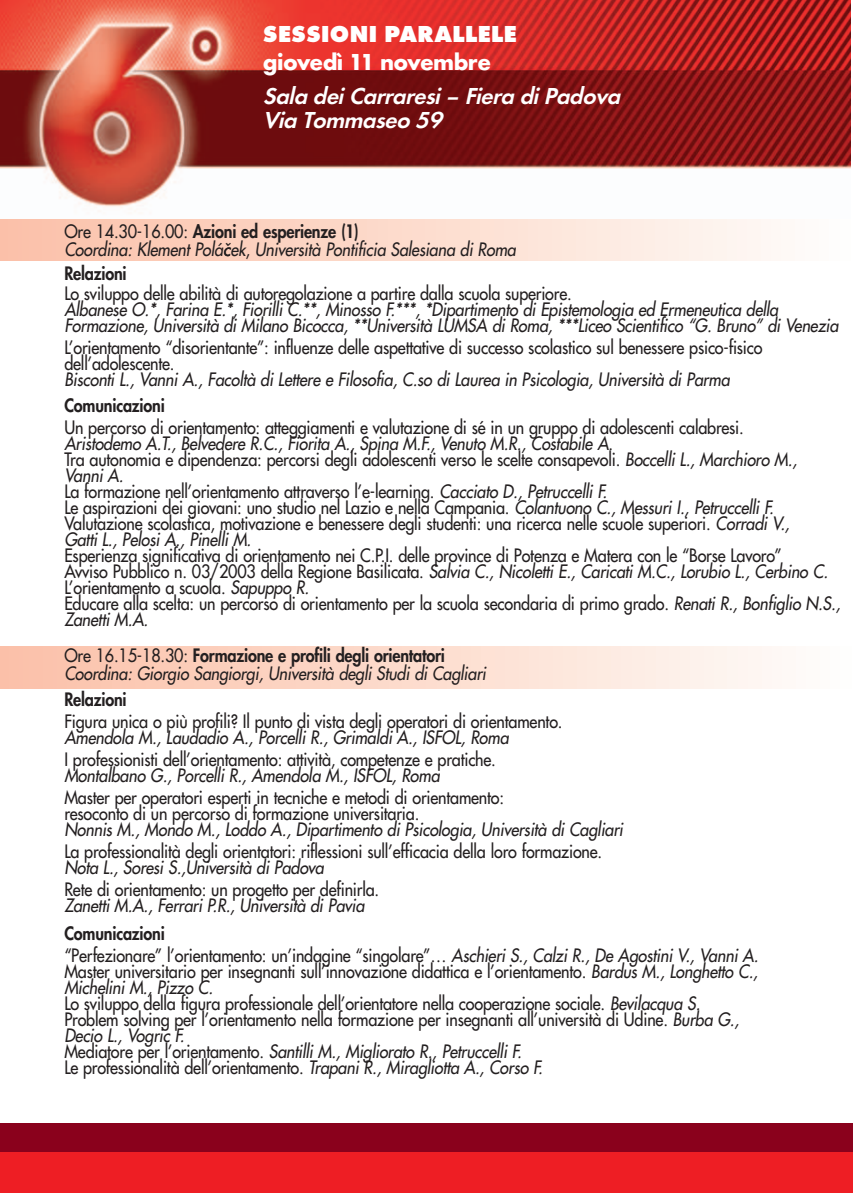
<style>
.page{position:relative;width:853px;height:1194px;background:#fff}
.page>*{position:absolute;margin:0;border:0;box-sizing:border-box;transform-origin:0 0}
.t1{font:italic 600 24px/24px "Futura T";color:#fff}
.t2{font:800 24px "Futura T";color:#fff}
.t3{font:700 24px "Futura T";letter-spacing:-.025em;color:#fff}
.t4{font:18px/16px "Futura";letter-spacing:-.01em;color:#231f20;scale:.9 1}
.t5{font:italic 18px/18px "Futura";letter-spacing:-.01em;color:#231f20;scale:.9 1}
.t6{font:800 18px "Futura";letter-spacing:-.01em;color:#231f20;scale:.9 1}
.s1{font-style:normal}
.s2{font-weight:800;font-style:normal}
.s3{font-style:italic}
.s4{font-weight:800}
</style>
<div class="page">
<img style="left:0;top:0;width:850px;height:208px">
<div style="left:0;top:1151px;width:852px;height:41px;background:#ee1e24"></div>
<div style="left:0;top:1123px;width:852px;height:28px;background:#8a011c"></div>
<div style="left:0;top:219px;width:850px;height:42px;background:linear-gradient(to right,#fbbfa6,#fefdfa)"></div>
<div style="left:0;top:646px;width:851px;height:42px;background:linear-gradient(to right,#fbbfa6,#fefdfa)"></div>
<h1 class="t2" style="left:263px;top:25px;width:255px">SESSIONI PARALLELE</h1>
<h1 class="t3" style="left:263px;top:52px;width:230px">giovedì 11 novembre</h1>
<h1 class="t1" style="left:263px;top:86px;width:364px">Sala deiCarraresi– Fiera diPadova<br>Via Tommaseo 59</h1>
<p class="t5" style="left:64px;top:223px;width:503px"><span class="s1">Ore 14.30-16.00:</span> <span class="s2">Azioni ed esperienze (1)<br></span>Coordina: Klement Polácˇek<span class="s1">,</span> Università Pontificia Salesiana di Roma</p>
<p class="t6" style="left:64px;top:264px;width:71px">Relazioni</p>
<p class="t4" style="left:64px;top:286px;width:565px">Lo sviluppo delle abilità di autoregolazione a partire dalla scuola superiore.</p>
<p class="t5" style="left:64px;top:302px;width:861px;line-height:16px">Albanese O.*, Farina E.*, Fiorilli C.**, Minosso F.***, *Dipartimento di Epistemologia ed Ermeneutica della<br>Formazione, Università di Milano Bicocca, **Università LUMSA di Roma, ***Liceo Scientifico “G. Bruno” di Venezia</p>
<p class="t4" style="left:64px;top:340px;width:777px">L’orientamento “disorientante”: influenze delle aspettative di successo scolastico sul benessere psico-fisico dell’adolescente.</p>
<p class="t5" style="left:64px;top:371px;width:740px">Bisconti L., Vanni A., Facoltà di Lettere e Filosofia, C.so di Laurea in Psicologia, Università di Parma</p>
<p class="t6" style="left:64px;top:396px;width:113px">Comunicazioni</p>
<p class="t4" style="left:64px;top:420px;width:815px">Un percorso di orientamento: atteggiamenti e valutazione di sé in un gruppo di adolescenti calabresi.<br><span class="s3">Aristodemo A.T., Belvedere R.C., Fiorita A., Spina M.F., Venuto M.R., Costabile A</span>.<br>Tra autonomia e dipendenza: percorsi degli adolescenti verso le scelte consapevoli. <span class="s3">Boccelli L., Marchioro M., Vanni A.<br></span>La formazione nell’orientamento attraverso l’e-learning. <span class="s3">Cacciato D., Petruccelli F.<br></span>Le aspirazioni dei giovani: uno studio nel Lazio e nella Campania. <span class="s3">Colantuono C., Messuri I., Petruccelli F.<br></span>Valutazione scolastica, motivazione e benessere degli studenti: una ricerca nelle scuole superiori. <span class="s3">Corradi V., Gatti L., Pelosi A., Pinelli M.</span></p>
<p class="t4" style="left:64px;top:548px;width:863px">Esperienza significativa di orientamento nei C.P.I. delle province di Potenza e Matera con le “Borse Lavoro”<br>Avviso Pubblico n. 03/2003 della Regione Basilicata. <span class="s3">Salvia C., Nicoletti E., Caricati M.C., Lorubio L., Cerbino C.<br></span>L’orientamento a scuola. <span class="s3">Sapuppo R.<br></span>Educare alla scelta: un percorso di orientamento per la scuola secondaria di primo grado. <span class="s3">Renati R., Bonfiglio N.S., Zanetti M.A.</span></p>
<p class="t5" style="left:64px;top:647px;width:470px"><span class="s1">Ore 16.15-18.30:</span> <span class="s2">Formazione e profili degli orientatori<br></span>Coordina: Giorgio Sangiorgi, Università degli Studi di Cagliari</p>
<p class="t6" style="left:64px;top:690px;width:71px">Relazioni</p>
<p class="t4" style="left:64px;top:714px;width:555px">Figura unica o più profili? Il punto di vista degli operatori di orientamento.</p>
<p class="t5" style="left:64px;top:729px;width:495px">Amendola M., Laudadio A., Porcelli R., Grimaldi A., ISFOL, Roma</p>
<p class="t4" style="left:64px;top:752px;width:481px">I professionisti dell’orientamento: attività, competenze e pratiche.</p>
<p class="t5" style="left:64px;top:767px;width:418px">Montalbano G., Porcelli R., Amendola M., ISFOL, Roma</p>
<p class="t4" style="left:64px;top:790px;width:490px">Master per operatori esperti in tecniche e metodi di orientamento: resoconto di un percorso di formazione universitaria.</p>
<p class="t5" style="left:64px;top:821px;width:622px">Nonnis M., Mondo M., Loddo A., Dipartimento di Psicologia, Università di Cagliari</p>
<p class="t4" style="left:64px;top:844px;width:599px">La professionalità degli orientatori: riflessioni sull’efficacia della loro formazione.</p>
<p class="t5" style="left:64px;top:859px;width:290px">Nota L., Soresi S.,Università di Padova</p>
<p class="t4" style="left:64px;top:882px;width:351px">Rete di orientamento: un progetto per definirla.</p>
<p class="t5" style="left:64px;top:897px;width:335px">Zanetti M.A., Ferrari P.R., Università di Pavia</p>
<p class="t4" style="left:64px;top:923px;width:772px;line-height:22px"><span class="s4">Comunicazioni<br></span>“Perfezionare” l’orientamento: un’indagine “singolare”… <span class="s3">Aschieri S., Calzi R., De Agostini V., Vanni A.</span></p>
<p class="t4" style="left:64px;top:964px;width:772px">Master universitario per insegnanti sull’innovazione didattica e l’orientamento. <span class="s3">Bardus M., Longhetto C., Michelini M., Pizzo C.<br></span>Lo sviluppo della figura professionale dell’orientatore nella cooperazione sociale. <span class="s3">Bevilacqua S.<br></span>Problem solving per l’orientamento nella formazione per insegnanti all’università di Udine. <span class="s3">Burba G., Decio L., Vogric F.<br></span>Mediatore per l’orientamento. <span class="s3">Santilli M., Migliorato R., Petruccelli F.<br></span>Le professionalità dell’orientamento. <span class="s3">Trapani R., Miragliotta A., Corso F.</span></p>
</div>
